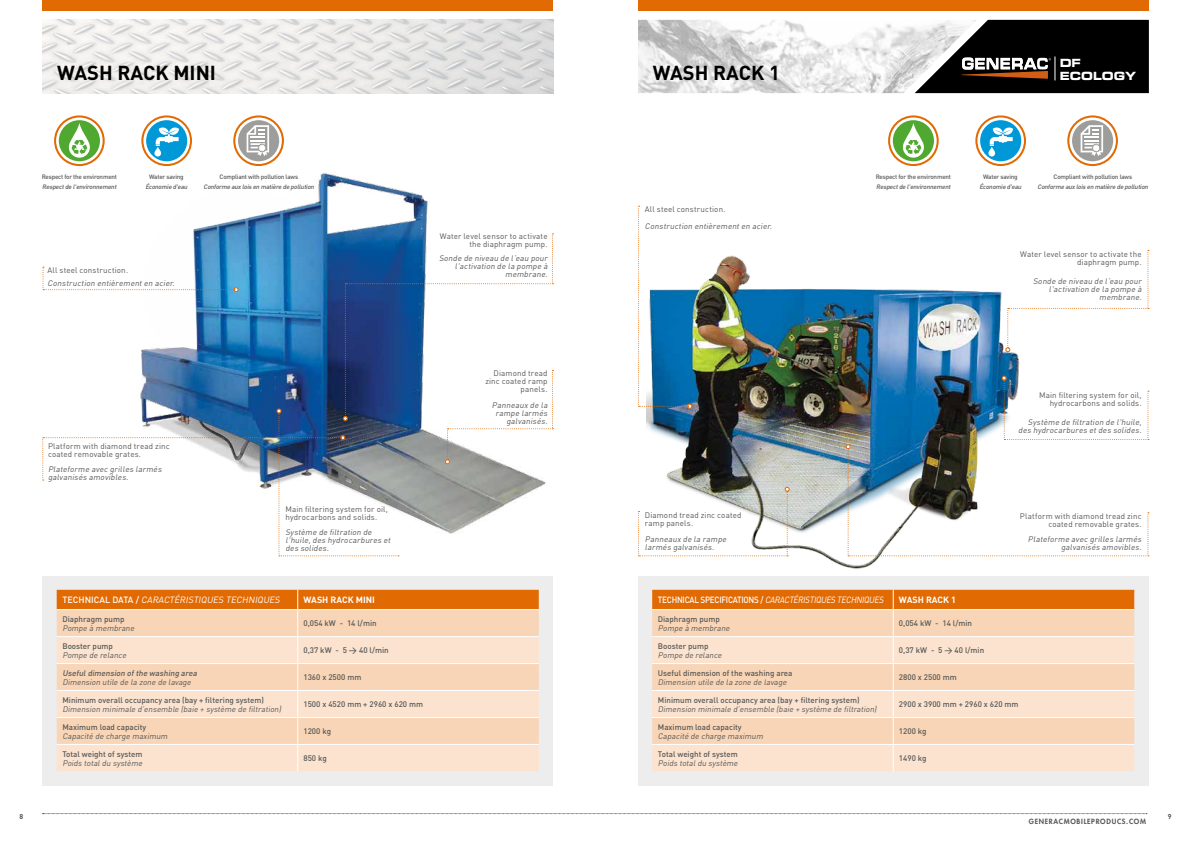
<style>
.page{position:relative;width:1191px;height:842px;background:#fff}
.page>*{position:absolute;margin:0;border:0;box-sizing:border-box;transform-origin:0 0}
.t1{font:700 20px "DIN Pro";color:#000}
.t2{font:11.3px/13.6px "Eurostile LT Std Bold Ex 2";color:#fff;scale:.95 1}
.t3{font:italic 9px "DIN";color:#fff;scale:.9 1}
.t4{font:italic 9px "DIN";color:#fff}
.t5{font:700 9px "DIN";color:#fff}
.t6{font:italic 8px/8px "DIN";color:#575756;text-align:right}
.t7{font:500 8px "DIN";color:#575756}
.t8{font:8px/8px "DIN";letter-spacing:.015em;color:#575756;text-align:right}
.t9{font:italic 500 8px "DIN";color:#575756}
.t10{font:800 7px "Futura Std";letter-spacing:.1em;color:#575756}
.t11{font:700 7px "DIN";color:#575756}
.t12{font:italic 500 6.3px "DIN";color:#575756}
.t13{font:500 6.3px "DIN";letter-spacing:-.03em;color:#575756}
.s1{font-weight:500;font-style:normal}
</style>
<div class="page">
<svg style="left:43px;top:813px;width:1104px;height:1px"></svg>
<svg style="left:976px;top:20px;width:172px;height:73px;background:#120f0d"></svg>
<div style="left:638px;top:0;width:510px;height:11px;background:#e16a03"></div>
<div style="left:43px;top:0;width:510px;height:11px;background:#e16a03"></div>
<img style="left:638px;top:20px;width:338px;height:73px">
<img style="left:43px;top:20px;width:510px;height:73px">
<div style="left:43px;top:576px;width:510px;height:209px;background:#ededed"></div>
<div style="left:638px;top:576px;width:510px;height:209px;background:#ededed"></div>
<svg style="left:57px;top:619px;width:482px;height:152px;background:#f9ddc5"></svg>
<svg style="left:652px;top:590px;width:482px;height:181px;background:#f7d1b0"></svg>
<svg style="left:975px;top:115px;width:51px;height:51px"></svg>
<svg style="left:1067px;top:115px;width:51px;height:51px"></svg>
<svg style="left:888px;top:115px;width:50px;height:51px"></svg>
<img style="left:54px;top:115px;width:500px;height:504px">
<img style="left:646px;top:255px;width:385px;height:314px">
<svg style="left:1005px;top:250px;width:144px;height:102px"></svg>
<svg style="left:638px;top:206px;width:54px;height:203px"></svg>
<svg style="left:638px;top:487px;width:151px;height:69px"></svg>
<img style="left:845px;top:376px;width:304px;height:180px">
<svg style="left:42px;top:233px;width:511px;height:323px"></svg>
<h1 class="t1" style="left:57px;top:56px;width:160px">WASH RACK MINI</h1>
<h1 class="t1" style="left:653px;top:56px;width:129px">WASH RACK 1</h1>
<h2 class="t2" style="left:1059px;top:56px;width:82px">DF<br>ECOLOGY</h2>
<p class="t13" style="left:42px;top:172px;width:77px">Respect for the environment</p>
<p class="t12" style="left:42px;top:183px;width:77px">Respectde l'environnement</p>
<p class="t13" style="left:149px;top:172px;width:36px">Water saving</p>
<p class="t12" style="left:145px;top:183px;width:45px">Économie d'eau</p>
<p class="t13" style="left:219px;top:172px;width:80px">Compliant with pollution laws</p>
<p class="t12" style="left:203px;top:183px;width:113px">Conforme aux lois en matière de pollution</p>
<p class="t8" style="left:47px;top:266px;width:82px">All steel construction.</p>
<p class="t6" style="left:47px;top:279px;width:130px">Construction entièrementen acier.</p>
<p class="t8" style="left:48px;top:442px;width:123px;text-align:left">Platform with diamond tread zinc coated removable grates.</p>
<p class="t6" style="left:48px;top:465px;width:117px;text-align:left">Plateforme avec grilles larmés galvanisés amovibles.</p>
<p class="t8" style="left:285px;top:505px;width:104px;text-align:left">Main filtering system for oil, hydrocarbons and solids.</p>
<p class="t6" style="left:285px;top:528px;width:108px;text-align:left">Système de filtration de l'huile,des hydrocarbures et des solides.</p>
<p class="t4" style="left:62px;top:594px;width:221px"><span class="s1">T E C H N I C A L D ATA /</span> CARACTÉRISTIQUES TECHNIQUES</p>
<p class="t5" style="left:303px;top:594px;width:73px">WASH RACK MINI</p>
<p class="t7" style="left:62px;top:614px;width:64px">Diaphragm pump</p>
<p class="t6" style="left:62px;top:624px;width:75px">Pompe à membrane</p>
<p class="t7" style="left:303px;top:618px;width:75px">0,054 kW - 14 l/min</p>
<p class="t8" style="left:440px;top:232px;width:109px">Water level sensor to activate the diaphragm pump.</p>
<p class="t6" style="left:439px;top:254px;width:112px">Sonde de niveau de l’eau pour l'activation de la pompe à membrane.</p>
<p class="t8" style="left:485px;top:369px;width:64px">Diamond tread zinc coated ramp panels.</p>
<p class="t6" style="left:492px;top:401px;width:59px">Panneaux de la rampe larmés galvanisés.</p>
<p class="t8" style="left:645px;top:205px;width:82px">All steel construction.</p>
<p class="t6" style="left:645px;top:222px;width:130px">Construction entièrementen acier.</p>
<p class="t13" style="left:875px;top:172px;width:77px">Respect for the environment</p>
<p class="t12" style="left:876px;top:183px;width:77px">Respectde l'environnement</p>
<p class="t13" style="left:983px;top:172px;width:36px">Water saving</p>
<p class="t12" style="left:979px;top:183px;width:45px">Économie d'eau</p>
<p class="t13" style="left:1053px;top:172px;width:80px">Compliant with pollution laws</p>
<p class="t12" style="left:1037px;top:183px;width:113px">Conforme aux lois en matière de pollution</p>
<p class="t8" style="left:1020px;top:250px;width:123px">Water level sensor to activate the diaphragm pump.</p>
<p class="t6" style="left:1033px;top:277px;width:112px">Sonde de niveau de l’eau pour l'activation de la pompe à membrane.</p>
<p class="t8" style="left:645px;top:511px;width:98px;text-align:left">Diamond tread zinc coated ramp panels.</p>
<p class="t6" style="left:645px;top:535px;width:85px;text-align:left">Panneaux de la rampe larmés galvanisés.</p>
<p class="t3" style="left:658px;top:594px;width:254px"><span class="s1">T E C H N I CA L S P E C I F I CAT I O N S /</span> CARACTÉRISTIQUES TECHNIQUES</p>
<p class="t5" style="left:899px;top:594px;width:59px">WASH RACK 1</p>
<p class="t7" style="left:658px;top:614px;width:64px">Diaphragm pump</p>
<p class="t6" style="left:658px;top:624px;width:75px">Pompe à membrane</p>
<p class="t7" style="left:899px;top:618px;width:75px">0,054 kW - 14 l/min</p>
<p class="t8" style="left:1039px;top:391px;width:104px">Main filtering system for oil, hydrocarbons and solids.</p>
<p class="t6" style="left:1018px;top:417px;width:127px">Système de filtration de l'huile, des hydrocarbures etdes solides.</p>
<p class="t8" style="left:1020px;top:512px;width:123px">Platform with diamond tread zinc coated removable grates.</p>
<p class="t6" style="left:1028px;top:535px;width:117px">Plateforme avec grilles larmés galvanisés amovibles.</p>
<p class="t7" style="left:62px;top:641px;width:52px">Booster pump</p>
<p class="t6" style="left:62px;top:651px;width:67px">Pompe de relance</p>
<p class="t7" style="left:303px;top:645px;width:87px">0,37 kW - 5 &gt; 40 l/min</p>
<p class="t7" style="left:658px;top:641px;width:52px">Booster pump</p>
<p class="t6" style="left:658px;top:651px;width:67px">Pompe de relance</p>
<p class="t7" style="left:899px;top:645px;width:87px">0,37 kW - 5 &gt; 40 l/min</p>
<p class="t9" style="left:62px;top:668px;width:138px">Usefuldimension ofthe washing area</p>
<p class="t6" style="left:62px;top:678px;width:132px">Dimension utile de la zone de lavage</p>
<p class="t7" style="left:303px;top:672px;width:59px">1360 x 2500 mm</p>
<p class="t7" style="left:658px;top:668px;width:136px">Useful dimension of the washing area</p>
<p class="t6" style="left:658px;top:678px;width:132px">Dimension utile de la zone de lavage</p>
<p class="t7" style="left:899px;top:672px;width:59px">2800 x 2500 mm</p>
<p class="t7" style="left:62px;top:695px;width:203px">Minimum overall occupancy area (bay + filtering system)</p>
<p class="t6" style="left:62px;top:705px;width:222px">Dimension minimale d’ensemble (baie + système de filtration)</p>
<p class="t7" style="left:303px;top:699px;width:121px">1500 x 4520 mm + 2960 x 620 mm</p>
<p class="t7" style="left:658px;top:695px;width:203px">Minimum overall occupancy area (bay + filtering system)</p>
<p class="t6" style="left:658px;top:705px;width:222px">Dimension minimale d’ensemble (baie + système de filtration)</p>
<p class="t7" style="left:899px;top:699px;width:121px">2900 x 3900 mm + 2960 x 620 mm</p>
<p class="t7" style="left:62px;top:722px;width:85px">Maximum load capacity</p>
<p class="t6" style="left:62px;top:732px;width:108px">Capacité de charge maximum</p>
<p class="t7" style="left:303px;top:726px;width:29px">1200 kg</p>
<p class="t7" style="left:658px;top:722px;width:85px">Maximum load capacity</p>
<p class="t6" style="left:658px;top:732px;width:108px">Capacité de charge maximum</p>
<p class="t7" style="left:899px;top:726px;width:29px">1200 kg</p>
<p class="t7" style="left:62px;top:749px;width:81px">Total weight of system</p>
<p class="t6" style="left:62px;top:759px;width:83px">Poids totaldu système</p>
<p class="t7" style="left:303px;top:753px;width:25px">850 kg</p>
<p class="t7" style="left:658px;top:749px;width:81px">Total weight of system</p>
<p class="t6" style="left:658px;top:759px;width:83px">Poids totaldu système</p>
<p class="t7" style="left:899px;top:753px;width:29px">1490 kg</p>
<p class="t11" style="left:19px;top:812px;width:5px">8</p>
<p class="t11" style="left:1167px;top:812px;width:5px">9</p>
<p class="t10" style="left:1028px;top:817px;width:119px">GENERACMOBILEPRODUCS.COM</p>
</div>
